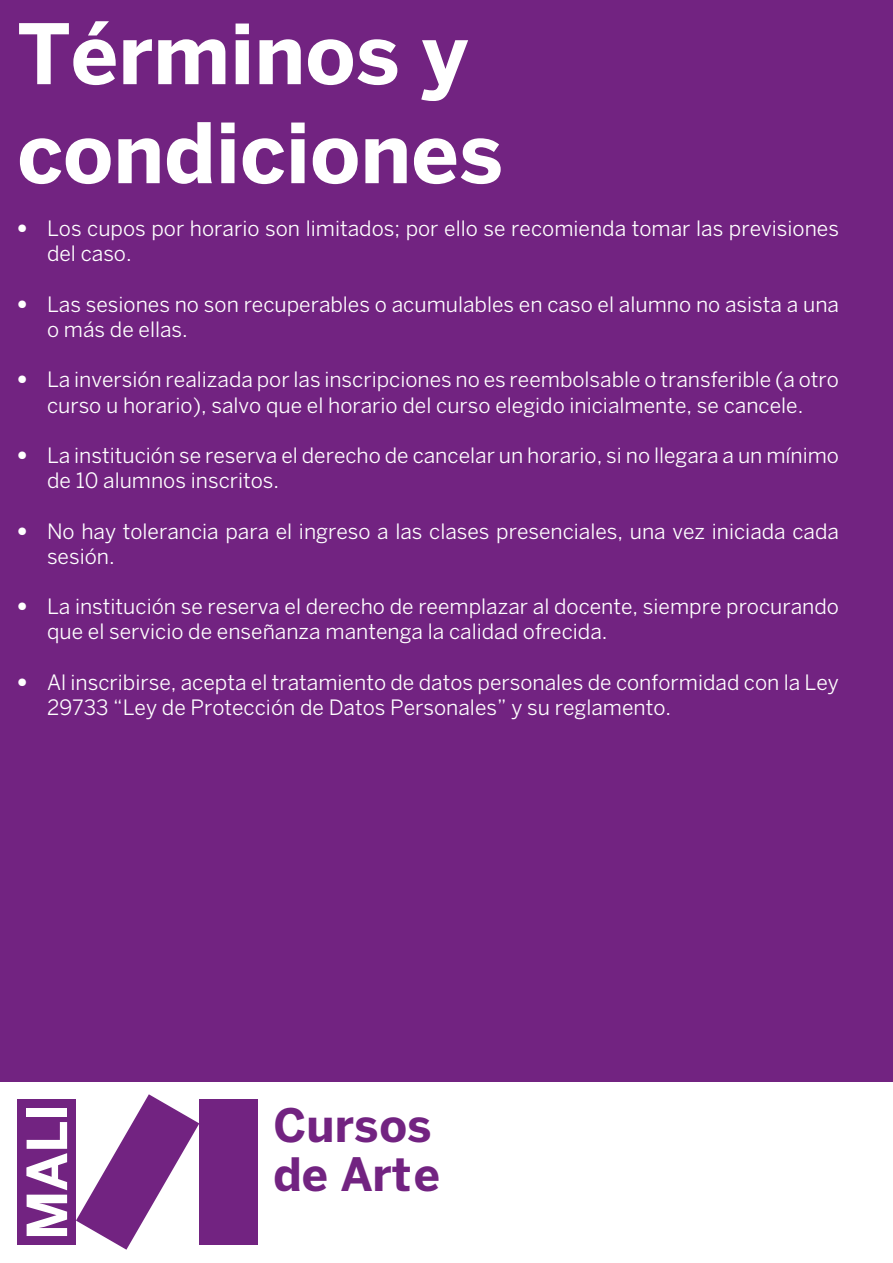
<style>
.page{position:relative;width:893px;height:1263px;background:#fff}
.page>*{position:absolute;margin:0;border:0;box-sizing:border-box;transform-origin:0 0}
.t1{font:700 82.5px/99px "Benton Sans FB";color:#fff}
.t2{font:700 45.6px/48.6px "Benton Sans FB";color:#722381}
.t3{font:21px/25.2px "Benton Sans FB";color:#fff}
.s1{font-family:"Interstate";font-weight:700}
</style>
<div class="page">
<div style="left:0;top:0;width:893px;height:1081px;background:#722381"></div>
<div style="left:199px;top:1099px;width:59px;height:146px;background:#722381"></div>
<div style="left:18px;top:1099px;width:58px;height:146px;background:#722381"></div>
<svg style="left:26px;top:1122px;width:41px;height:114px"></svg>
<div style="left:27px;top:1108px;width:40px;height:9px;background:#fff"></div>
<svg style="left:76px;top:1094px;width:123px;height:156px"></svg>
<h1 class="t1" style="left:17px;top:4px;width:487px">Términos y condiciones</h1>
<p class="t3" style="left:47px;top:216px;width:793px;text-indent:-30px"><span class="s1">•</span> Los cupos por horario son limitados; por ello se recomienda tomar las previsiones del caso.</p>
<p class="t3" style="left:47px;top:291px;width:793px;text-indent:-30px"><span class="s1">•</span> Las sesiones no son recuperables o acumulables en caso el alumno no asista a una o más de ellas.</p>
<p class="t3" style="left:17px;top:367px;width:823px;text-align:center"><span class="s1">•</span> La inversión realizada por las inscripciones no es reembolsable o transferible (a otro curso u horario), salvo que el horario del curso elegido inicialmente, se cancele.</p>
<p class="t3" style="left:47px;top:443px;width:794px;text-indent:-30px"><span class="s1">•</span> La institución se reserva el derecho de cancelar un horario, si no llegara a un mínimo de 10 alumnos inscritos.</p>
<p class="t3" style="left:47px;top:518px;width:793px;text-indent:-30px"><span class="s1">•</span> No hay tolerancia para el ingreso a las clases presenciales, una vez iniciada cada sesión.</p>
<p class="t3" style="left:47px;top:594px;width:793px;text-indent:-30px"><span class="s1">•</span> La institución se reserva el derecho de reemplazar al docente, siempre procurando que el servicio de enseñanza mantenga la calidad ofrecida.</p>
<p class="t3" style="left:47px;top:669px;width:793px;text-indent:-30px"><span class="s1">•</span> Al inscribirse, acepta el tratamiento de datos personales de conformidad con la Ley<br>29733 “Ley de Protección de Datos Personales” y su reglamento.</p>
<h2 class="t2" style="left:273px;top:1101px;width:168px">Cursos de Arte</h2>
</div>
